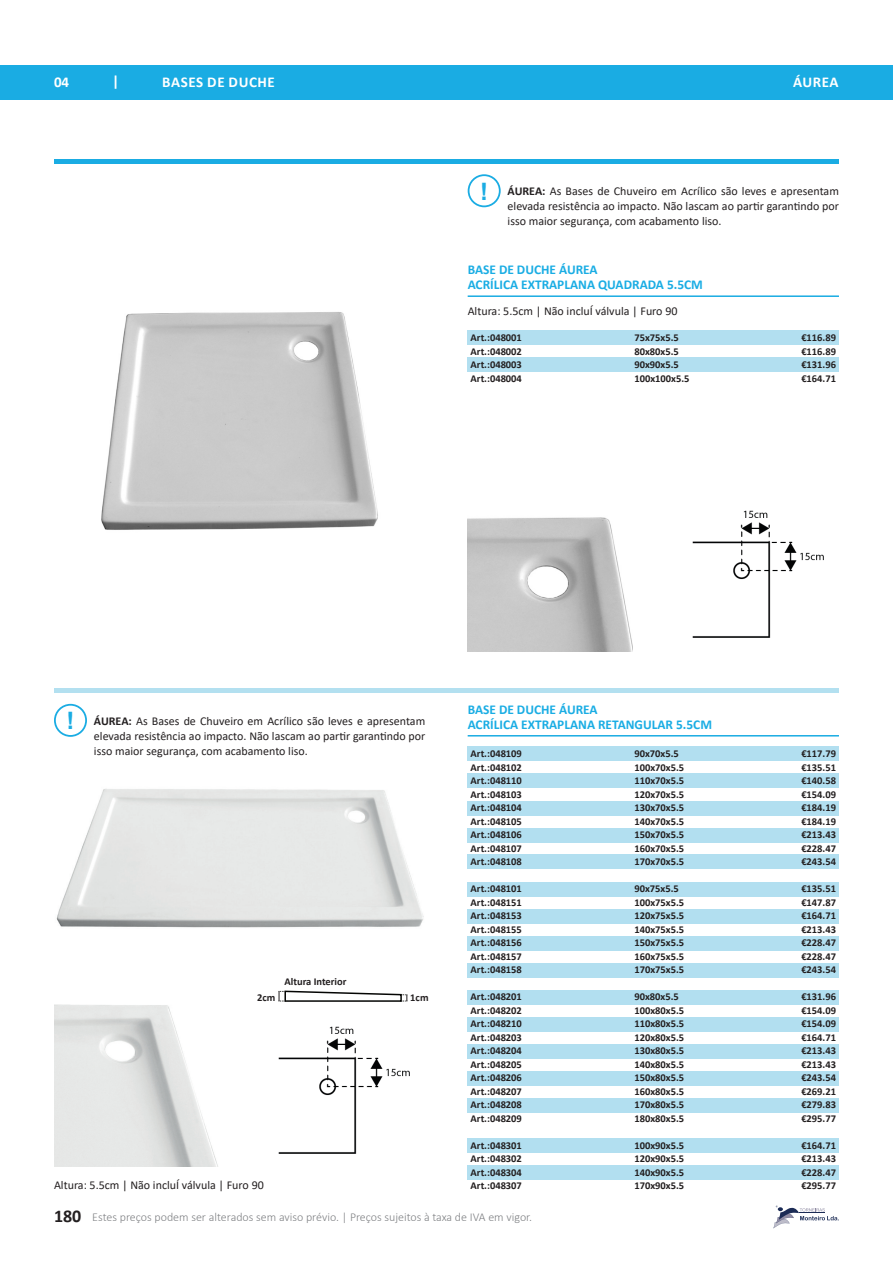
<style>
.page{position:relative;width:893px;height:1263px;background:#fff}
.page>*{position:absolute;margin:0;border:0;box-sizing:border-box;transform-origin:0 0}
.t1{font:700 24px "Arial";color:#1aace3}
.t2{font:700 15px "Calibri";letter-spacing:.04em;color:#fff}
.t3{font:700 13.5px/15px "Calibri";color:#1aade4}
.t4{font:12px/15px "Calibri";color:#231f20;text-align:justify}
.t5{font:300 12px "Calibri";color:#808285}
.t6{font:700 10.5px/13.5px "Calibri";color:#231f20;text-align:justify}
.s1{font-weight:700}
.s2{font-weight:700;font-size:18px;color:#231f20}
</style>
<div class="page">
<div style="left:0;top:65px;width:893px;height:34px;background:#1aace3"></div>
<svg style="left:773px;top:1205px;width:66px;height:23px"></svg>
<hr style="left:468px;top:735px;width:371px;height:1px;background:#1aace3">
<hr style="left:468px;top:295px;width:371px;height:2px;background:#1aace3">
<div style="left:468px;top:330px;width:371px;height:15px;background:#b2dff0"></div>
<div style="left:468px;top:357px;width:371px;height:15px;background:#b2dff0"></div>
<div style="left:468px;top:746px;width:371px;height:15px;background:#b2dff0"></div>
<div style="left:468px;top:854px;width:371px;height:15px;background:#b2dff0"></div>
<div style="left:468px;top:801px;width:371px;height:14px;background:#b2dff0"></div>
<div style="left:468px;top:909px;width:371px;height:15px;background:#b2dff0"></div>
<div style="left:468px;top:990px;width:371px;height:15px;background:#b2dff0"></div>
<div style="left:468px;top:1044px;width:371px;height:15px;background:#b2dff0"></div>
<div style="left:468px;top:773px;width:371px;height:15px;background:#b2dff0"></div>
<div style="left:468px;top:882px;width:371px;height:15px;background:#b2dff0"></div>
<div style="left:468px;top:963px;width:371px;height:15px;background:#b2dff0"></div>
<div style="left:468px;top:828px;width:371px;height:14px;background:#b2dff0"></div>
<div style="left:468px;top:936px;width:371px;height:15px;background:#b2dff0"></div>
<div style="left:468px;top:1017px;width:371px;height:14px;background:#b2dff0"></div>
<div style="left:468px;top:1071px;width:371px;height:14px;background:#b2dff0"></div>
<div style="left:468px;top:1138px;width:371px;height:15px;background:#b2dff0"></div>
<div style="left:468px;top:1098px;width:371px;height:15px;background:#b2dff0"></div>
<div style="left:468px;top:1165px;width:371px;height:15px;background:#b2dff0"></div>
<img style="left:101px;top:312px;width:277px;height:218px">
<img style="left:56px;top:789px;width:368px;height:139px">
<img style="left:468px;top:517px;width:164px;height:134px">
<img style="left:54px;top:1004px;width:164px;height:162px">
<div style="left:468px;top:174px;width:33px;height:33px;border:2px solid #1aace3;border-radius:50%"></div>
<div style="left:54px;top:704px;width:33px;height:33px;border:2px solid #1aace3;border-radius:50%"></div>
<img style="left:692px;top:510px;width:132px;height:128px">
<img style="left:278px;top:1026px;width:132px;height:128px">
<hr style="left:54px;top:159px;width:785px;height:4px;background:#1aace3">
<hr style="left:54px;top:689px;width:785px;height:4px;background:#b3e0f0">
<svg style="left:279px;top:990px;width:129px;height:12px"></svg>
<p class="t2" style="left:54px;top:71px;width:17px">04</p>
<p class="t2" style="left:112px;top:71px;width:9px">|</p>
<p class="t2" style="left:162px;top:71px;width:114px">BASES DE DUCHE</p>
<p class="t2" style="left:793px;top:71px;width:47px">ÁUREA</p>
<p class="t1" style="left:480px;top:174px;width:9px">!</p>
<p class="t4" style="left:508px;top:184px;width:333px"><span class="s1">ÁUREA:</span> As Bases de Chuveiro em Acrílico são leves e apresentam elevada resistência ao impacto. Não lascam ao partir garantindo por isso maior segurança, com acabamento liso.</p>
<p class="t3" style="left:468px;top:262px;width:237px">BASE DE DUCHE ÁUREA<br>ACRÍLICA EXTRAPLANA QUADRADA 5.5CM</p>
<p class="t4" style="left:468px;top:304px;width:211px">Altura: 5.5cm | Não incluÍ válvula | Furo 90</p>
<p class="t6" style="left:471px;top:331px;width:53px">Art.:048001<br>Art.:048002<br>Art.:048003<br>Art.:048004</p>
<p class="t6" style="left:801px;top:331px;width:36px">€116.89 €116.89 €131.96 €164.71</p>
<p class="t6" style="left:634px;top:331px;width:57px;text-align:left">75x75x5.5<br>80x80x5.5<br>90x90x5.5<br>100x100x5.5</p>
<p class="t1" style="left:67px;top:704px;width:9px">!</p>
<p class="t4" style="left:94px;top:713px;width:333px"><span class="s1">ÁUREA:</span> As Bases de Chuveiro em Acrílico são leves e apresentam elevada resistência ao impacto. Não lascam ao partir garantindo por isso maior segurança, com acabamento liso.</p>
<p class="t6" style="left:284px;top:975px;width:64px">Altura Interior</p>
<p class="t6" style="left:257px;top:991px;width:20px">2cm</p>
<p class="t6" style="left:410px;top:991px;width:20px">1cm</p>
<p class="t4" style="left:54px;top:1177px;width:211px">Altura: 5.5cm | Não incluÍ válvula | Furo 90</p>
<p class="t3" style="left:468px;top:702px;width:246px">BASE DE DUCHE ÁUREA<br>ACRÍLICA EXTRAPLANA RETANGULAR 5.5CM</p>
<p class="t6" style="left:471px;top:747px;width:53px">Art.:048109<br>Art.:048102<br>Art.:048110<br>Art.:048103<br>Art.:048104<br>Art.:048105<br>Art.:048106<br>Art.:048107<br>Art.:048108</p>
<p class="t6" style="left:471px;top:882px;width:53px">Art.:048101<br>Art.:048151<br>Art.:048153<br>Art.:048155<br>Art.:048156<br>Art.:048157<br>Art.:048158</p>
<p class="t6" style="left:471px;top:990px;width:53px">Art.:048201<br>Art.:048202<br>Art.:048210<br>Art.:048203<br>Art.:048204<br>Art.:048205<br>Art.:048206<br>Art.:048207<br>Art.:048208<br>Art.:048209</p>
<p class="t6" style="left:471px;top:1138px;width:53px">Art.:048301<br>Art.:048302<br>Art.:048304<br>Art.:048307</p>
<p class="t6" style="left:634px;top:747px;width:51px;text-align:left">90x70x5.5<br>100x70x5.5<br>110x70x5.5<br>120x70x5.5<br>130x70x5.5<br>140x70x5.5<br>150x70x5.5<br>160x70x5.5<br>170x70x5.5</p>
<p class="t6" style="left:634px;top:882px;width:51px;text-align:left">90x75x5.5<br>100x75x5.5<br>120x75x5.5<br>140x75x5.5<br>150x75x5.5<br>160x75x5.5<br>170x75x5.5</p>
<p class="t6" style="left:634px;top:990px;width:51px;text-align:left">90x80x5.5<br>100x80x5.5<br>110x80x5.5<br>120x80x5.5<br>130x80x5.5<br>140x80x5.5<br>150x80x5.5<br>160x80x5.5<br>170x80x5.5<br>180x80x5.5</p>
<p class="t6" style="left:634px;top:1138px;width:51px">100x90x5.5<br>120x90x5.5<br>140x90x5.5<br>170x90x5.5</p>
<p class="t6" style="left:801px;top:747px;width:36px">€117.79 €135.51 €140.58 €154.09 €184.19 €184.19 €213.43 €228.47 €243.54</p>
<p class="t6" style="left:801px;top:882px;width:36px">€135.51 €147.87 €164.71 €213.43 €228.47 €228.47 €243.54</p>
<p class="t6" style="left:801px;top:990px;width:36px">€131.96 €154.09 €154.09 €164.71 €213.43 €213.43 €243.54 €269.21 €279.83 €295.77</p>
<p class="t6" style="left:801px;top:1138px;width:36px">€164.71 €213.43 €228.47 €295.77</p>
<p class="t5" style="left:54px;top:1209px;width:480px"><span class="s2">180</span> Estes preços podem ser alterados sem aviso prévio. | Preços sujeitos à taxa de IVA em vigor.</p>
</div>
